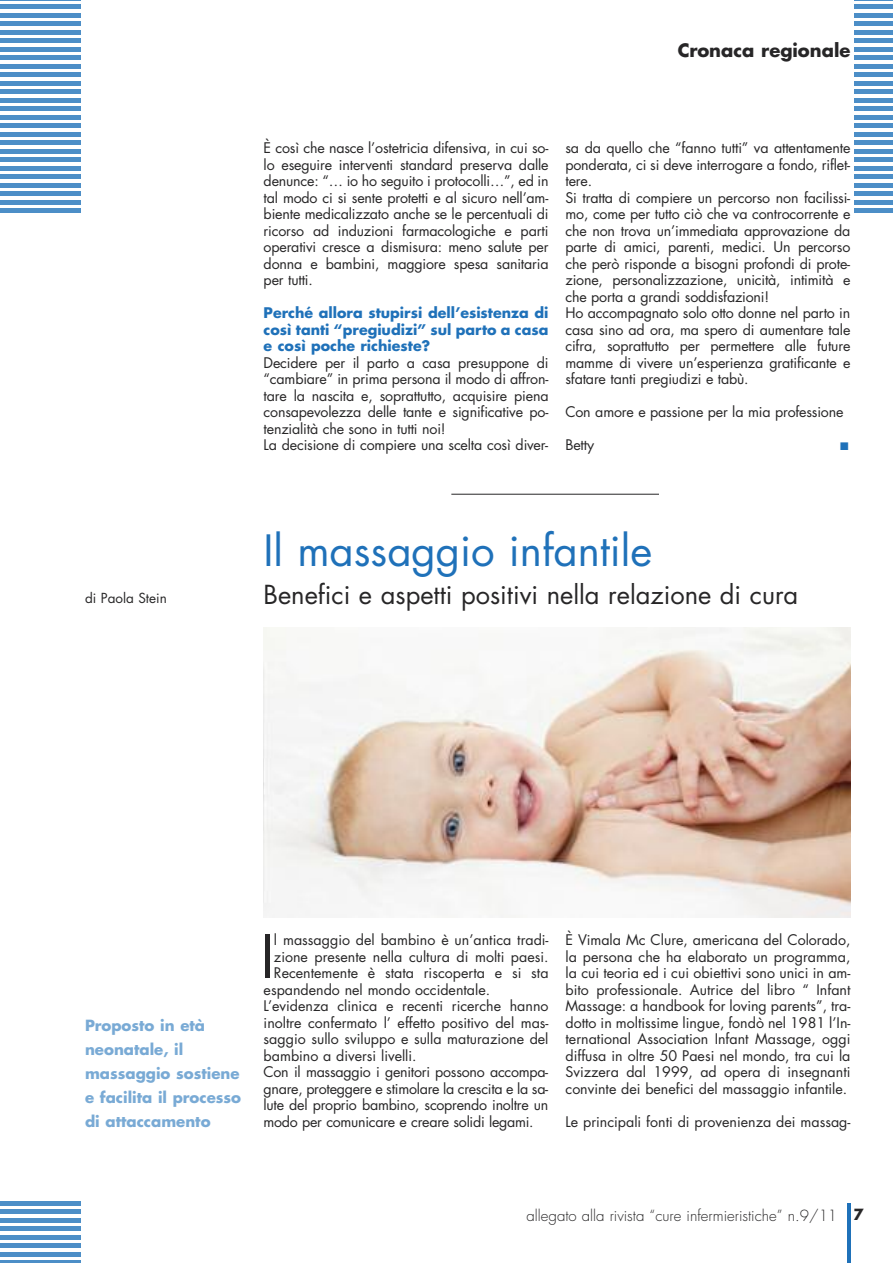
<style>
.page{position:relative;width:893px;height:1263px;background:#fff}
.page>*{position:absolute;margin:0;border:0;box-sizing:border-box;transform-origin:0 0}
.t1{font:58.05px "Futura";color:#272627}
.t2{font:42px "Futura";color:#1f71b9}
.t3{font:25.5px "Futura";color:#272627}
.t4{font:700 18px "Futura";color:#272627}
.t5{font:700 15px/24px "Futura";color:#79aad5}
.t6{font:300 15px "Futura";color:#272627}
.t7{font:14.25px/16.5px "Futura";letter-spacing:-.01em;color:#272627;text-align:justify}
.t8{font:700 14.25px/16.5px "Futura";color:#1f71b9;text-align:justify}
.t9{font:13.5px "Futura";color:#272627}
.s1{font-weight:700}
</style>
<div class="page">
<hr style="left:0;top:1261px;width:81px;height:2px;background:#4c8ec7">
<hr style="left:0;top:1252px;width:81px;height:4px;background:#4c8ec7">
<hr style="left:0;top:1244px;width:81px;height:4px;background:#4c8ec7">
<hr style="left:0;top:1235px;width:81px;height:4px;background:#4c8ec7">
<hr style="left:0;top:1227px;width:81px;height:4px;background:#4c8ec7">
<hr style="left:0;top:1218px;width:81px;height:4px;background:#4c8ec7">
<hr style="left:0;top:1210px;width:81px;height:4px;background:#4c8ec7">
<hr style="left:0;top:1201px;width:81px;height:4px;background:#4c8ec7">
<hr style="left:847px;top:1203px;width:4px;height:60px;background:#1f71b9">
<hr style="left:855px;top:209px;width:38px;height:4px;background:#4c8ec7">
<hr style="left:855px;top:200px;width:38px;height:4px;background:#4c8ec7">
<hr style="left:855px;top:192px;width:38px;height:4px;background:#4c8ec7">
<hr style="left:855px;top:183px;width:38px;height:4px;background:#4c8ec7">
<hr style="left:855px;top:175px;width:38px;height:4px;background:#4c8ec7">
<hr style="left:855px;top:166px;width:38px;height:4px;background:#4c8ec7">
<hr style="left:855px;top:158px;width:38px;height:4px;background:#4c8ec7">
<hr style="left:855px;top:149px;width:38px;height:4px;background:#4c8ec7">
<hr style="left:855px;top:141px;width:38px;height:4px;background:#4c8ec7">
<hr style="left:855px;top:132px;width:38px;height:4px;background:#4c8ec7">
<hr style="left:855px;top:124px;width:38px;height:4px;background:#4c8ec7">
<hr style="left:855px;top:115px;width:38px;height:4px;background:#4c8ec7">
<hr style="left:855px;top:107px;width:38px;height:4px;background:#4c8ec7">
<hr style="left:855px;top:98px;width:38px;height:4px;background:#4c8ec7">
<hr style="left:855px;top:90px;width:38px;height:4px;background:#4c8ec7">
<hr style="left:855px;top:81px;width:38px;height:4px;background:#4c8ec7">
<hr style="left:855px;top:73px;width:38px;height:4px;background:#4c8ec7">
<div style="left:855px;top:21px;width:38px;height:5px;background:#4c8ec7"></div>
<hr style="left:855px;top:13px;width:38px;height:4px;background:#4c8ec7">
<div style="left:855px;top:4px;width:38px;height:5px;background:#4c8ec7"></div>
<hr style="left:855px;top:0;width:38px;height:1px;background:#4c8ec7">
<hr style="left:0;top:209px;width:81px;height:4px;background:#4c8ec7">
<hr style="left:0;top:200px;width:81px;height:4px;background:#4c8ec7">
<hr style="left:0;top:192px;width:81px;height:4px;background:#4c8ec7">
<hr style="left:0;top:183px;width:81px;height:4px;background:#4c8ec7">
<hr style="left:0;top:175px;width:81px;height:4px;background:#4c8ec7">
<hr style="left:0;top:166px;width:81px;height:4px;background:#4c8ec7">
<hr style="left:0;top:158px;width:81px;height:4px;background:#4c8ec7">
<hr style="left:0;top:149px;width:81px;height:4px;background:#4c8ec7">
<hr style="left:0;top:141px;width:81px;height:4px;background:#4c8ec7">
<hr style="left:0;top:132px;width:81px;height:4px;background:#4c8ec7">
<hr style="left:0;top:124px;width:81px;height:4px;background:#4c8ec7">
<hr style="left:0;top:115px;width:81px;height:4px;background:#4c8ec7">
<hr style="left:0;top:107px;width:81px;height:4px;background:#4c8ec7">
<hr style="left:0;top:98px;width:81px;height:4px;background:#4c8ec7">
<hr style="left:0;top:90px;width:81px;height:4px;background:#4c8ec7">
<hr style="left:0;top:81px;width:81px;height:4px;background:#4c8ec7">
<hr style="left:0;top:73px;width:81px;height:4px;background:#4c8ec7">
<hr style="left:0;top:64px;width:81px;height:4px;background:#4c8ec7">
<hr style="left:0;top:56px;width:81px;height:4px;background:#4c8ec7">
<hr style="left:0;top:47px;width:81px;height:4px;background:#4c8ec7">
<hr style="left:0;top:39px;width:81px;height:4px;background:#4c8ec7">
<hr style="left:0;top:30px;width:81px;height:4px;background:#4c8ec7">
<div style="left:0;top:21px;width:81px;height:5px;background:#4c8ec7"></div>
<hr style="left:0;top:13px;width:81px;height:4px;background:#4c8ec7">
<div style="left:0;top:4px;width:81px;height:5px;background:#4c8ec7"></div>
<hr style="left:0;top:0;width:81px;height:1px;background:#4c8ec7">
<hr style="left:855px;top:64px;width:38px;height:4px;background:#4c8ec7">
<hr style="left:855px;top:56px;width:38px;height:4px;background:#4c8ec7">
<hr style="left:855px;top:47px;width:38px;height:4px;background:#4c8ec7">
<hr style="left:855px;top:39px;width:38px;height:4px;background:#4c8ec7">
<hr style="left:855px;top:30px;width:38px;height:4px;background:#4c8ec7">
<img style="left:264px;top:627px;width:586px;height:290px">
<hr style="left:451px;top:494px;width:208px;height:1px;background:#272627">
<p class="t9" style="left:85px;top:592px;width:83px">di Paola Stein</p>
<p class="t4" style="left:678px;top:42px;width:174px">Cronaca regionale</p>
<p class="t7" style="left:264px;top:141px;width:286px">È così che nasce l’ostetricia difensiva, in cui so&shy;lo eseguire interventi standard preserva dalle denunce: “… io ho seguito i protocolli…”, ed in tal modo ci si sente protetti e al sicuro nell’am&shy;biente medicalizzato anche se le percentuali di ricorso ad induzioni farmacologiche e parti operativi cresce a dismisura: meno salute per donna e bambini, maggiore spesa sanitaria per tutti.</p>
<p class="t8" style="left:264px;top:306px;width:286px">Perché allora stupirsi dell’esistenza di così tanti “pregiudizi” sul parto a casa e così poche richieste?</p>
<p class="t7" style="left:264px;top:355px;width:286px;text-align:left">Decidere per il parto a casa presuppone di “cambiare” in prima persona il modo di affron&shy;tare la nascita e, soprattutto, acquisire piena consapevolezza delle tante e significative po&shy;tenzialità che sono in tutti noi!<br>La decisione di compiere una scelta così diver-</p>
<p class="t7" style="left:565px;top:141px;width:286px;text-align:left">sa da quello che “fanno tutti” va attentamente ponderata, ci si deve interrogare a fondo, riflet&shy;tere.<br>Si tratta di compiere un percorso non facilissi&shy;mo, come per tutto ciò che va controcorrente e che non trova un’immediata approvazione da parte di amici, parenti, medici. Un percorso che però risponde a bisogni profondi di prote&shy;zione, personalizzazione, unicità, intimità e che porta a grandi soddisfazioni!<br>Ho accompagnato solo otto donne nel parto in casa sino ad ora, ma spero di aumentare tale cifra, soprattutto per permettere alle future mamme di vivere un’esperienza gratificante e sfatare tanti pregiudizi e tabù.</p>
<p class="t7" style="left:565px;top:405px;width:280px">Con amore e passione per la mia professione</p>
<p class="t7" style="left:565px;top:438px;width:30px">Betty</p>
<h2 class="t2" style="left:264px;top:532px;width:390px">Il massaggio infantile</h2>
<h3 class="t3" style="left:264px;top:583px;width:536px">Benefici e aspetti positivi nella relazione di cura</h3>
<p class="t5" style="left:85px;top:1015px;width:158px">Proposto in età neonatale, il massaggio sostiene e facilita il processo di attaccamento</p>
<h1 class="t1" style="left:260px;top:930px;width:15px">I</h1>
<p class="t7" style="left:274px;top:933px;width:276px">l massaggio del bambino è un’antica tradi-</p>
<p class="t7" style="left:274px;top:949px;width:276px">zione presente nella cultura di molti paesi.</p>
<p class="t7" style="left:274px;top:966px;width:276px">Recentemente è stata riscoperta e si sta</p>
<p class="t7" style="left:264px;top:982px;width:228px">espandendo nel mondo occidentale.</p>
<p class="t7" style="left:264px;top:999px;width:286px">L’evidenza clinica e recenti ricerche hanno</p>
<p class="t7" style="left:264px;top:1015px;width:286px">inoltre confermato l’ effetto positivo del mas-</p>
<p class="t7" style="left:264px;top:1032px;width:286px">saggio sullo sviluppo e sulla maturazione del</p>
<p class="t7" style="left:264px;top:1048px;width:155px">bambino a diversi livelli.</p>
<p class="t7" style="left:264px;top:1065px;width:286px">Con il massaggio i genitori possono accompa-</p>
<p class="t7" style="left:264px;top:1081px;width:286px">gnare, proteggere e stimolare la crescita e la sa-</p>
<p class="t7" style="left:264px;top:1098px;width:286px">lute del proprio bambino, scoprendo inoltre un</p>
<p class="t7" style="left:264px;top:1114px;width:272px">modo per comunicare e creare solidi legami.</p>
<p class="t7" style="left:566px;top:933px;width:286px">È Vimala Mc Clure, americana del Colorado, la persona che ha elaborato un programma, la cui teoria ed i cui obiettivi sono unici in am&shy;bito professionale. Autrice del libro “ Infant Massage: a handbook for loving parents”, tra&shy;dotto in moltissime lingue, fondò nel 1981 l’In&shy;ternational Association Infant Massage, oggi diffusa in oltre 50 Paesi nel mondo, tra cui la Svizzera dal 1999, ad opera di insegnanti convinte dei benefici del massaggio infantile.</p>
<p class="t7" style="left:566px;top:1114px;width:286px">Le principali fonti di provenienza dei massag-</p>
<p class="t6" style="left:527px;top:1208px;width:339px">allegato alla rivista “cure infermieristiche” n.9/11 <span class="s1">7</span></p>
</div>
